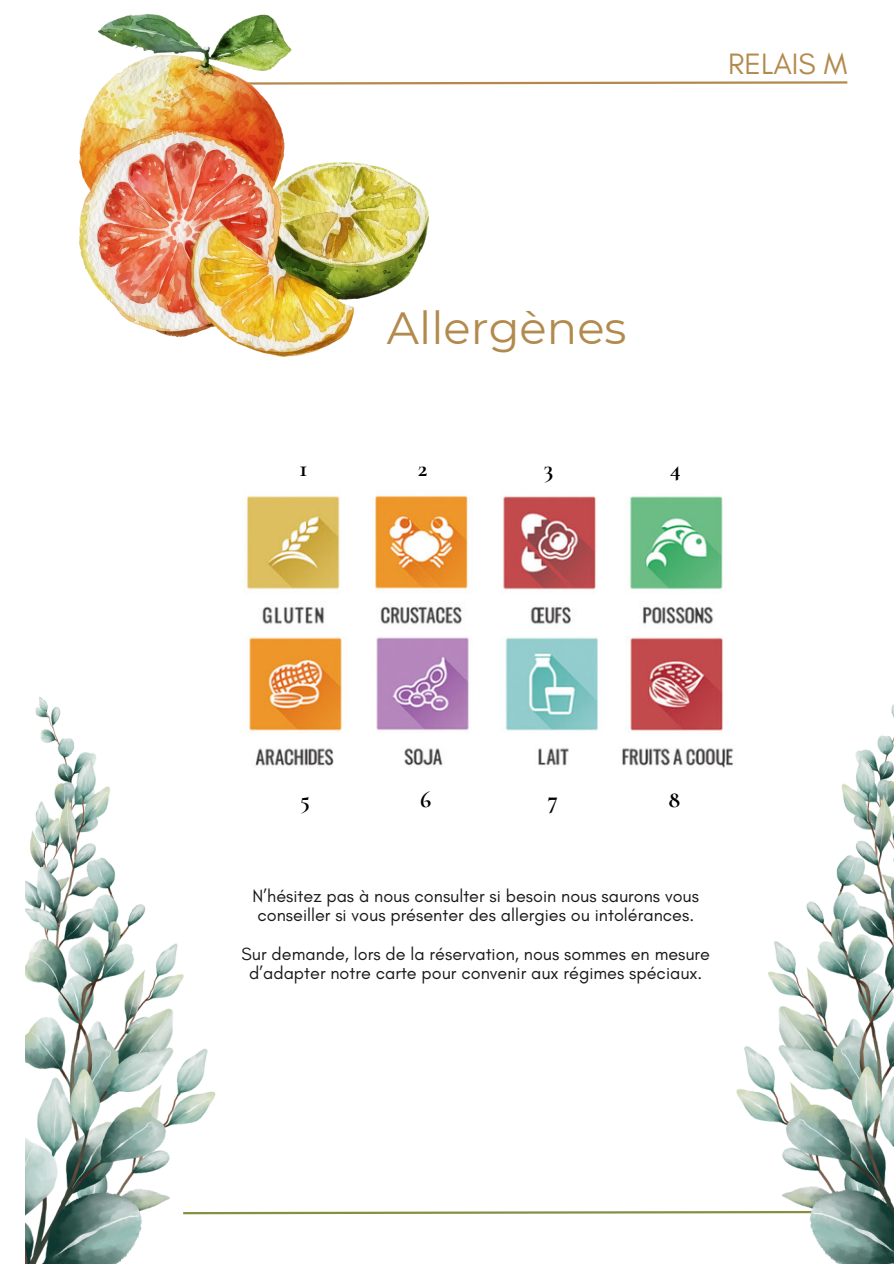
<style>
.page{position:relative;width:894px;height:1264px;background:#fff}
.page>*{position:absolute;margin:0;border:0;box-sizing:border-box;transform-origin:0 0}
.t1{font:45px "Montserrat";color:#b38a4d}
.t2{font:30px "Glacial Indifference";color:#b38a4d}
.t3{font:700 24px "Cormorant Garamond";color:#000}
.t4{font:18px/19.2px "Glacial Indifference";color:#191919}
</style>
<div class="page">
<svg style="left:428px;top:81px;width:420px;height:4px"></svg>
<img style="left:25px;top:696px;width:868px;height:567px">
<img style="left:231px;top:495px;width:518px;height:292px">
<img style="left:79px;top:14px;width:349px;height:342px">
<p class="t2" style="left:728px;top:46px;width:121px">RELAIS M</p>
<h2 class="t1" style="left:387px;top:300px;width:241px">Allergènes</h2>
<p class="t3" style="left:299px;top:453px;width:9px">1</p>
<p class="t3" style="left:417px;top:453px;width:11px">2</p>
<p class="t3" style="left:543px;top:453px;width:11px">3</p>
<p class="t3" style="left:669px;top:453px;width:12px">4</p>
<h1 class="t3" style="left:300px;top:784px;width:11px">5</h1>
<h1 class="t3" style="left:420px;top:784px;width:13px">6</h1>
<h1 class="t3" style="left:547px;top:784px;width:12px">7</h1>
<h1 class="t3" style="left:668px;top:784px;width:13px">8</h1>
<h3 class="t4" style="left:252px;top:886px;width:448px">N’hésitez pas à nous consulter si besoin nous saurons vous conseiller si vous présenter des allergies ou intolérances.</h3>
<p class="t4" style="left:241px;top:943px;width:470px;text-align:center">Sur demande, lors de la réservation, nous sommes en mesure d’adapter notre carte pour convenir aux régimes spéciaux.</p>
</div>
